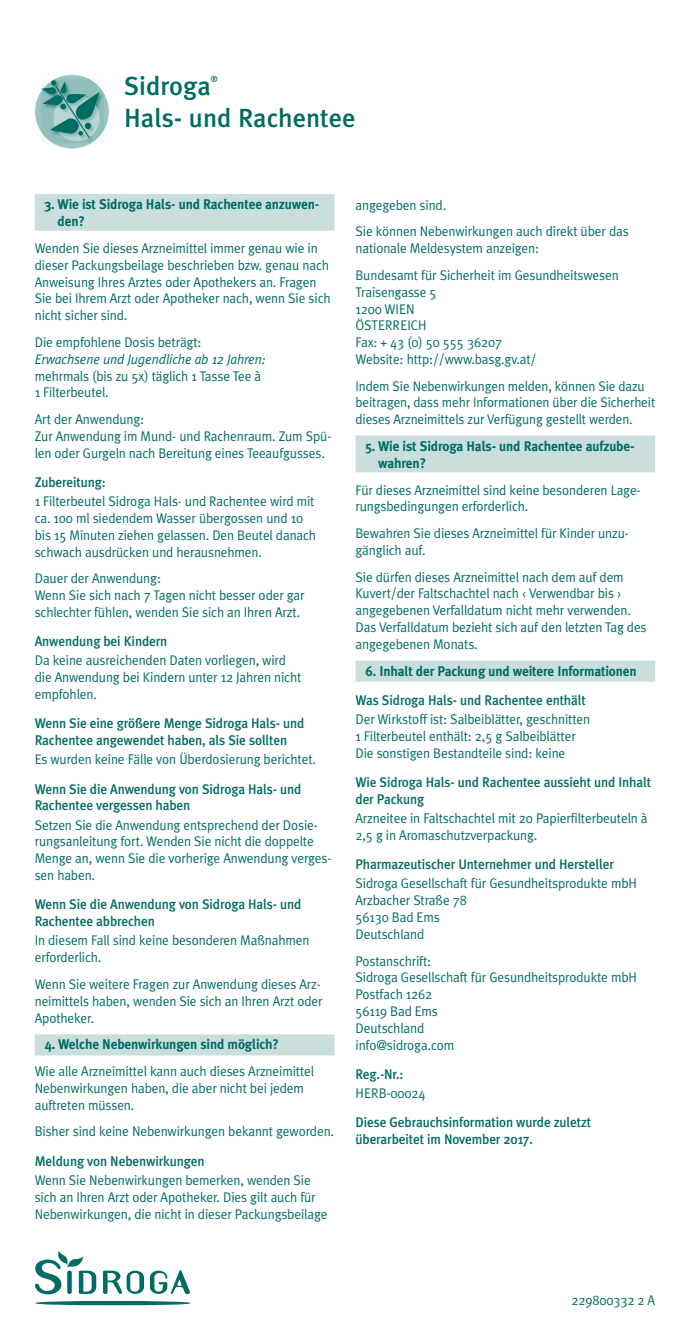
<style>
.page{position:relative;width:690px;height:1340px;background:#fff}
.page>*{position:absolute;margin:0;border:0;box-sizing:border-box;transform-origin:0 0}
.t1{font:500 26.25px "Meta Plus";color:#006c64}
.t2{font:14px/16.8px "Meta Plus Normal";letter-spacing:-.01em;color:#006c64;scale:.95 1}
.t3{font:500 14px/16.8px "Meta Plus";letter-spacing:-.01em;color:#006c64;scale:.95 1}
.t4{font:700 14px/16.8px "Meta Plus";letter-spacing:-.01em;color:#006c64;scale:.95 1}
.t5{font:14px/16.8px "Meta Plus Normal";letter-spacing:-.01em;color:#006c64;scale:.94 1}
.t6{font:italic 14px "Meta Plus Normal";letter-spacing:-.01em;color:#006c64;scale:.95 1}
.t7{font:500 8.58px "Meta Plus";color:#006c64}
</style>
<div class="page">
<div style="left:35px;top:194px;width:299px;height:37px;background:#c9dedd"></div>
<div style="left:35px;top:1034px;width:299px;height:21px;background:#c9dedd"></div>
<div style="left:355px;top:435px;width:300px;height:37px;background:#c9dedd"></div>
<div style="left:355px;top:660px;width:300px;height:21px;background:#c9dedd"></div>
<div style="left:35px;top:75px;width:74px;height:73px;background:#9ac4c1;border-radius:50%"></div>
<svg style="left:46px;top:79px;width:58px;height:63px"></svg>
<svg style="left:41px;top:80px;width:59px;height:58px"></svg>
<svg style="left:35px;top:1300px;width:155px;height:5px"></svg>
<svg style="left:103px;top:1270px;width:41px;height:23px"></svg>
<svg style="left:150px;top:1270px;width:40px;height:24px"></svg>
<svg style="left:35px;top:1250px;width:61px;height:44px"></svg>
<h1 class="t1" style="left:124px;top:71px;width:88px">Sidroga</h1>
<p class="t7" style="left:211px;top:74px;width:8px">®</p>
<h1 class="t1" style="left:124px;top:102px;width:233px">Hals- und Rachentee</h1>
<p class="t4" style="left:58px;top:196px;width:277px;text-indent:-13px">3. Wie ist Sidroga Hals- und Rachentee anzuwen&shy;den?</p>
<p class="t2" style="left:35px;top:239px;width:313px">Wenden Sie dieses Arzneimittel immer genau wie in dieser Packungsbeilage beschrieben bzw. genau nach Anweisung Ihres Arztes oder Apothekers an. Fragen Sie bei Ihrem Arzt oder Apotheker nach, wenn Sie sich nicht sicher sind.</p>
<p class="t2" style="left:35px;top:333px;width:177px">Die empfohlene Dosis beträgt:</p>
<p class="t6" style="left:35px;top:351px;width:245px">Erwachsene und Jugendliche ab 12 Jahren:</p>
<p class="t2" style="left:35px;top:367px;width:240px">mehrmals (bis zu 5x) täglich 1 Tasse Tee à<br>1 Filterbeutel.</p>
<p class="t2" style="left:35px;top:410px;width:314px">Art der Anwendung:<br>Zur Anwendung im Mund- und Rachenraum. Zum Spü&shy;len oder Gurgeln nach Bereitung eines Teeaufgusses.</p>
<p class="t3" style="left:35px;top:473px;width:76px">Zubereitung:</p>
<p class="t2" style="left:35px;top:493px;width:298px">1 Filterbeutel Sidroga Hals- und Rachentee wird mit ca. 100 ml siedendem Wasser übergossen und 10 bis 15 Minuten ziehen gelassen. Den Beutel danach schwach ausdrücken und herausnehmen.</p>
<p class="t2" style="left:35px;top:570px;width:285px">Dauer der Anwendung:<br>Wenn Sie sich nach 7 Tagen nicht besser oder gar schlechter fühlen, wenden Sie sich an Ihren Arzt.</p>
<p class="t3" style="left:35px;top:632px;width:141px">Anwendung bei Kindern</p>
<p class="t2" style="left:35px;top:652px;width:282px">Da keine ausreichenden Daten vorliegen, wird die Anwendung bei Kindern unter 12 Jahren nicht empfohlen.</p>
<p class="t3" style="left:35px;top:715px;width:285px">Wenn Sie eine größere Menge Sidroga Hals- und<br>Rachentee angewendet haben, als Sie sollten</p>
<p class="t2" style="left:35px;top:751px;width:297px">Es wurden keine Fälle von Überdosierung berichtet.</p>
<p class="t3" style="left:35px;top:780px;width:282px">Wenn Sie die Anwendung von Sidroga Hals- und<br>Rachentee vergessen haben</p>
<p class="t2" style="left:35px;top:816px;width:314px">Setzen Sie die Anwendung entsprechend der Dosie&shy;rungsanleitung fort. Wenden Sie nicht die doppelte Menge an, wenn Sie die vorherige Anwendung verges&shy;sen haben.</p>
<p class="t3" style="left:35px;top:896px;width:282px">Wenn Sie die Anwendung von Sidroga Hals- und<br>Rachentee abbrechen</p>
<p class="t2" style="left:35px;top:932px;width:290px">In diesem Fall sind keine besonderen Maßnahmen erforderlich.</p>
<p class="t2" style="left:35px;top:975px;width:304px">Wenn Sie weitere Fragen zur Anwendung dieses Arz&shy;neimittels haben, wenden Sie sich an Ihren Arzt oder<br>Apotheker.</p>
<p class="t4" style="left:45px;top:1036px;width:248px">4. Welche Nebenwirkungen sind möglich?</p>
<p class="t2" style="left:35px;top:1062px;width:295px">Wie alle Arzneimittel kann auch dieses Arzneimittel<br>Nebenwirkungen haben, die aber nicht bei jedem auftreten müssen.</p>
<p class="t2" style="left:35px;top:1122px;width:316px">Bisher sind keine Nebenwirkungen bekannt geworden.</p>
<p class="t3" style="left:35px;top:1152px;width:180px">Meldung von Nebenwirkungen</p>
<p class="t2" style="left:35px;top:1171px;width:310px">Wenn Sie Nebenwirkungen bemerken, wenden Sie sich an Ihren Arzt oder Apotheker. Dies gilt auch für<br>Nebenwirkungen, die nicht in dieser Packungsbeilage</p>
<p class="t2" style="left:355px;top:191px;width:289px;line-height:26.8px">angegeben sind.<br>Sie können Nebenwirkungen auch direkt über das</p>
<p class="t2" style="left:355px;top:235px;width:278px;line-height:26.8px">nationale Meldesystem anzeigen:<br>Bundesamt für Sicherheit im Gesundheitswesen</p>
<p class="t2" style="left:355px;top:283px;width:192px">Traisengasse 5<br>1200 WIEN<br>ÖSTERREICH<br>Fax: + 43 (0) 50 555 36207<br>Website: http://www.basg.gv.at/</p>
<p class="t5" style="left:355px;top:377px;width:320px">Indem Sie Nebenwirkungen melden, können Sie dazu beitragen, dass mehr Informationen über die Sicherheit dieses Arzneimittels zur Verfügung gestellt werden.</p>
<p class="t4" style="left:378px;top:437px;width:271px;text-indent:-13px">5. Wie ist Sidroga Hals- und Rachentee aufzube&shy;wahren?</p>
<p class="t2" style="left:355px;top:481px;width:301px">Für dieses Arzneimittel sind keine besonderen Lage&shy;rungsbedingungen erforderlich.</p>
<p class="t2" style="left:355px;top:524px;width:289px">Bewahren Sie dieses Arzneimittel für Kinder unzu&shy;gänglich auf.</p>
<p class="t2" style="left:355px;top:568px;width:308px">Sie dürfen dieses Arzneimittel nach dem auf dem Kuvert/der Faltschachtel nach ‹ Verwendbar bis › angegebenen Verfalldatum nicht mehr verwenden.<br>Das Verfalldatum bezieht sich auf den letzten Tag des angegebenen Monats.</p>
<p class="t4" style="left:365px;top:662px;width:287px">6. Inhalt der Packung und weitere Informationen</p>
<p class="t3" style="left:355px;top:691px;width:244px">Was Sidroga Hals- und Rachentee enthält</p>
<p class="t2" style="left:355px;top:710px;width:248px">Der Wirkstoff ist: Salbeiblätter, geschnitten<br>1 Filterbeutel enthält: 2,5 g Salbeiblätter<br>Die sonstigen Bestandteile sind: keine</p>
<p class="t3" style="left:355px;top:773px;width:312px">Wie Sidroga Hals- und Rachentee aussieht und Inhalt der Packung</p>
<p class="t2" style="left:355px;top:809px;width:309px">Arzneitee in Faltschachtel mit 20 Papierfilterbeuteln à<br>2,5 g in Aromaschutzverpackung.</p>
<p class="t3" style="left:355px;top:855px;width:273px">Pharmazeutischer Unternehmer und Hersteller</p>
<p class="t2" style="left:355px;top:875px;width:298px">Sidroga Gesellschaft für Gesundheitsprodukte mbH<br>Arzbacher Straße 78<br>56130 Bad Ems<br>Deutschland</p>
<p class="t2" style="left:355px;top:952px;width:298px">Postanschrift:<br>Sidroga Gesellschaft für Gesundheitsprodukte mbH<br>Postfach 1262<br>56119 Bad Ems<br>Deutschland<br>info@sidroga.com</p>
<p class="t3" style="left:355px;top:1065px;width:52px">Reg.-Nr.:</p>
<p class="t2" style="left:355px;top:1084px;width:75px">HERB-00024</p>
<p class="t3" style="left:355px;top:1113px;width:249px">Diese Gebrauchsinformation wurde zuletzt überarbeitet im November 2017.</p>
<p class="t2" style="left:571px;top:1291px;width:90px">229800332 2 A</p>
</div>
